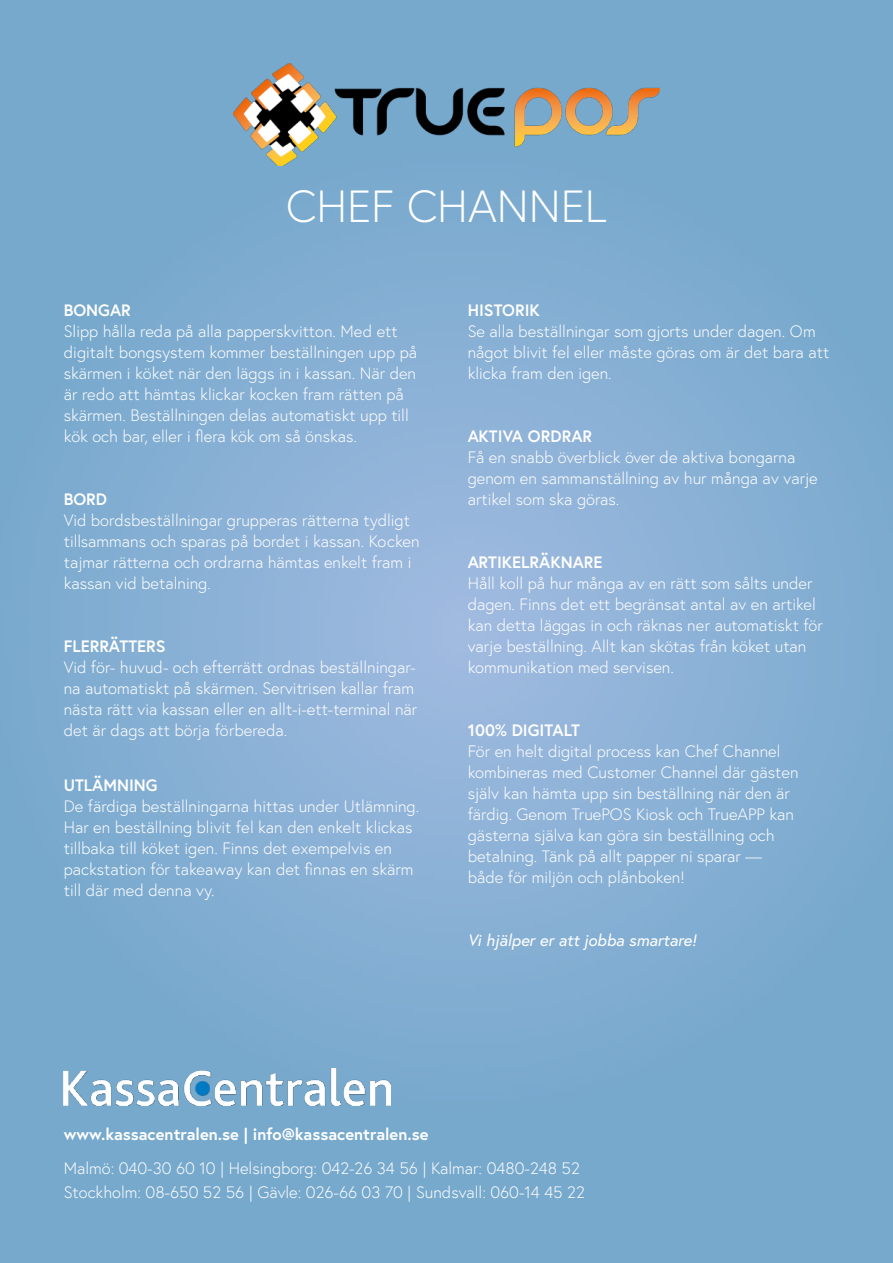
<style>
.page{position:relative;width:893px;height:1263px;background:#fff}
.page>*{position:absolute;margin:0;border:0;box-sizing:border-box;transform-origin:0 0}
.t1{font:300 45px "Europa";color:#fff}
.t2{font:300 16.5px/21px "Europa";color:#fff}
.t3{font:700 16.5px "Europa";color:#fff}
.t4{font:italic 16.5px "Europa";color:#fff}
</style>
<div class="page">
<img style="left:0;top:0;width:893px;height:1263px">
<img style="left:234px;top:64px;width:425px;height:101px">
<img style="left:64px;top:1068px;width:326px;height:37px">
<h1 class="t1" style="left:286px;top:187px;width:322px">CHEF CHANNEL</h1>
<p class="t3" style="left:64px;top:300px;width:69px">BONGAR</p>
<p class="t2" style="left:64px;top:322px;width:355px">Slipp hålla reda på alla papperskvitton. Med ett digitalt bongsystem kommer beställningen upp på skärmen i köket när den läggs in i kassan. När den är redo att hämtas klickar kocken fram rätten på skärmen. Beställningen delas automatiskt upp till kök och bar, eller i flera kök om så önskas.</p>
<p class="t3" style="left:64px;top:489px;width:45px">BORD</p>
<p class="t2" style="left:64px;top:511px;width:357px">Vid bordsbeställningar grupperas rätterna tydligt tillsammans och sparas på bordet i kassan. Kocken tajmar rätterna och ordrarna hämtas enkelt fram i kassan vid betalning.</p>
<p class="t3" style="left:64px;top:636px;width:103px">FLERRÄTTERS</p>
<p class="t2" style="left:64px;top:658px;width:355px">Vid för- huvud- och efterrätt ordnas beställningar&shy;na automatiskt på skärmen. Servitrisen kallar fram nästa rätt via kassan eller en allt-i-ett-terminal när det är dags att börja förbereda.</p>
<p class="t3" style="left:64px;top:775px;width:95px">UTLÄMNING</p>
<p class="t2" style="left:64px;top:797px;width:357px">De färdiga beställningarna hittas under Utlämning.<br>Har en beställning blivit fel kan den enkelt klickas tillbaka till köket igen. Finns det exempelvis en packstation för takeaway kan det finnas en skärm till där med denna vy.</p>
<p class="t3" style="left:468px;top:300px;width:74px">HISTORIK</p>
<p class="t2" style="left:468px;top:322px;width:363px">Se alla beställningar som gjorts under dagen. Om något blivit fel eller måste göras om är det bara att klicka fram den igen.</p>
<p class="t3" style="left:468px;top:426px;width:126px">AKTIVA ORDRAR</p>
<p class="t2" style="left:468px;top:448px;width:351px">Få en snabb överblick över de aktiva bongarna genom en sammanställning av hur många av varje artikel som ska göras.</p>
<p class="t3" style="left:468px;top:552px;width:136px">ARTIKELRÄKNARE</p>
<p class="t2" style="left:468px;top:574px;width:357px">Håll koll på hur många av en rätt som sålts under dagen. Finns det ett begränsat antal av en artikel kan detta läggas in och räknas ner automatiskt för varje beställning. Allt kan skötas från köket utan kommunikation med servisen.</p>
<p class="t3" style="left:468px;top:720px;width:114px">100% DIGITALT</p>
<p class="t2" style="left:468px;top:742px;width:332px">För en helt digital process kan Chef Channel kombineras med Customer Channel där gästen själv kan hämta upp sin beställning när den är färdig. Genom TruePOS Kiosk och TrueAPP kan gästerna själva kan göra sin beställning och betalning. Tänk på allt papper ni sparar — både för miljön och plånboken!</p>
<p class="t4" style="left:468px;top:933px;width:230px">Vi hjälper er att jobba smartare!</p>
<p class="t3" style="left:64px;top:1124px;width:366px">www.kassacentralen.se | info@kassacentralen.se</p>
<p class="t2" style="left:64px;top:1157px;width:522px;line-height:24px">Malmö: 040-30 60 10 | Helsingborg: 042-26 34 56 | Kalmar: 0480-248 52<br>Stockholm: 08-650 52 56 | Gävle: 026-66 03 70 | Sundsvall: 060-14 45 22</p>
</div>
